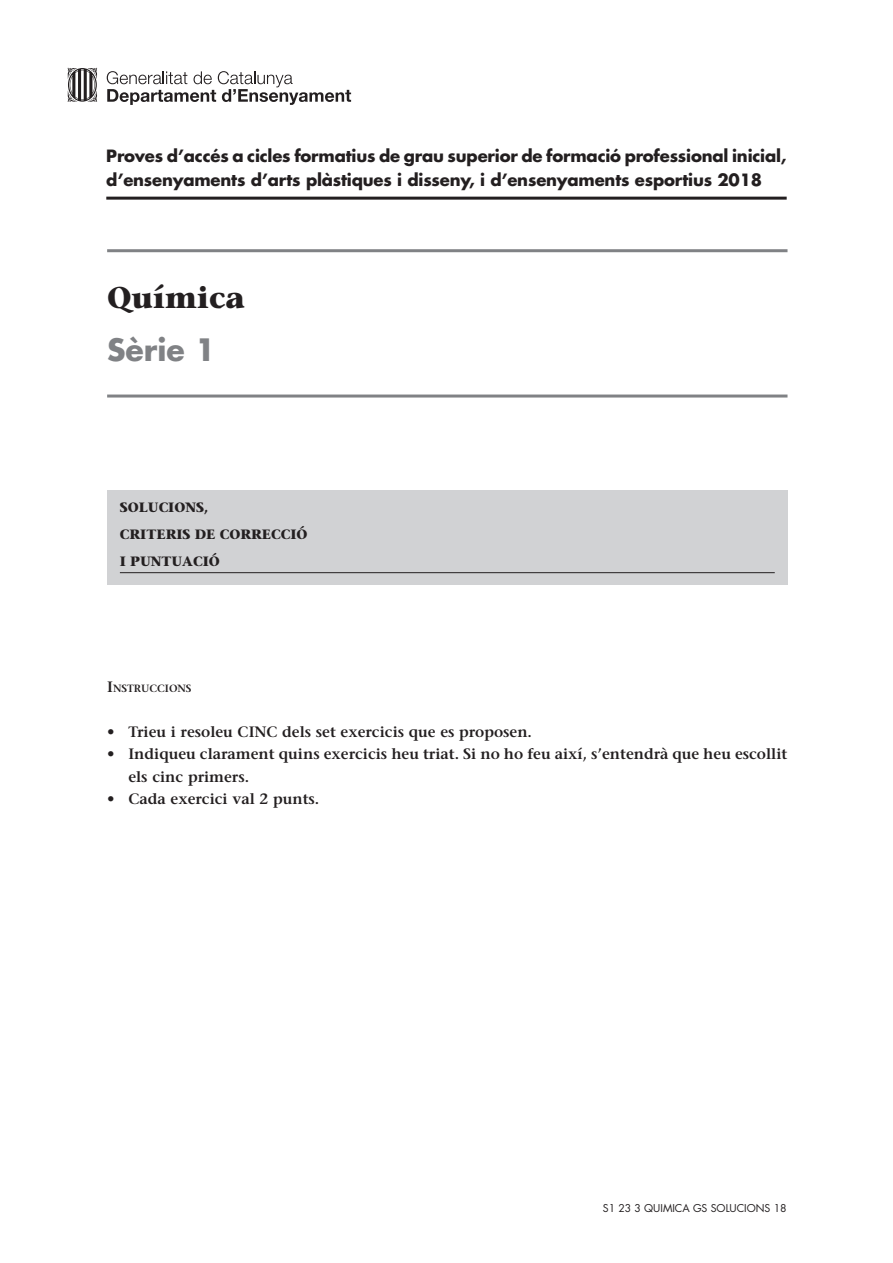
<style>
.page{position:relative;width:893px;height:1263px;background:#fff}
.page>*{position:absolute;margin:0;border:0;box-sizing:border-box;transform-origin:0 0}
.t1{font:700 30px "Stone Serif";color:#231f20}
.t2{font:700 30px "Futura";color:#808285}
.t3{font:700 16.5px/24px "Futura";letter-spacing:-.01em;color:#231f20}
.t4{font:600 15px/22.5px "Stone Serif";color:#231f20}
.t5{font:700 13.5px/27px "Stone Serif";color:#231f20}
.t6{font:10.5px "Futura";color:#231f20}
.t7{font:600 10.5px "Stone Serif";color:#231f20}
.s1{font-size:15px}
</style>
<div class="page">
<hr style="left:106px;top:197px;width:681px;height:3px;background:#231f20">
<div style="left:107px;top:490px;width:680px;height:95px;background:#d1d2d4"></div>
<hr style="left:120px;top:572px;width:655px;height:1px;background:#231f20">
<svg style="left:107px;top:71px;width:244px;height:34px"></svg>
<svg style="left:68px;top:68px;width:29px;height:34px"></svg>
<hr style="left:107px;top:249px;width:680px;height:3px;background:#808285">
<hr style="left:107px;top:394px;width:680px;height:3px;background:#808285">
<p class="t3" style="left:106px;top:144px;width:682px">Proves d’accés a cicles formatius de grau superior de formació professional inicial, d’ensenyaments d’arts plàstiques i disseny, i d’ensenyaments esportius 2018</p>
<h1 class="t1" style="left:107px;top:278px;width:139px">Química</h1>
<h1 class="t2" style="left:107px;top:329px;width:110px">Sèrie 1</h1>
<p class="t5" style="left:120px;top:494px;width:189px">SOLUCIONS,<br>CRITERIS DE CORRECCIÓ<br>I PUNTUACIÓ</p>
<p class="t7" style="left:107px;top:682px;width:86px"><span class="s1">I</span>NSTRUCCIONS</p>
<p class="t4" style="left:107px;top:720px;width:426px">• Trieu i resoleu CINC dels set exercicis que es proposen.</p>
<p class="t4" style="left:128px;top:743px;width:661px;text-indent:-21px">• Indiqueu clarament quins exercicis heu triat. Si no ho feu així, s’entendrà que heu escollit els cinc primers.</p>
<p class="t4" style="left:107px;top:788px;width:214px">• Cada exercici val 2 punts.</p>
<p class="t6" style="left:603px;top:1201px;width:185px">S1 23 3 QUIMICA GS SOLUCIONS 18</p>
</div>
